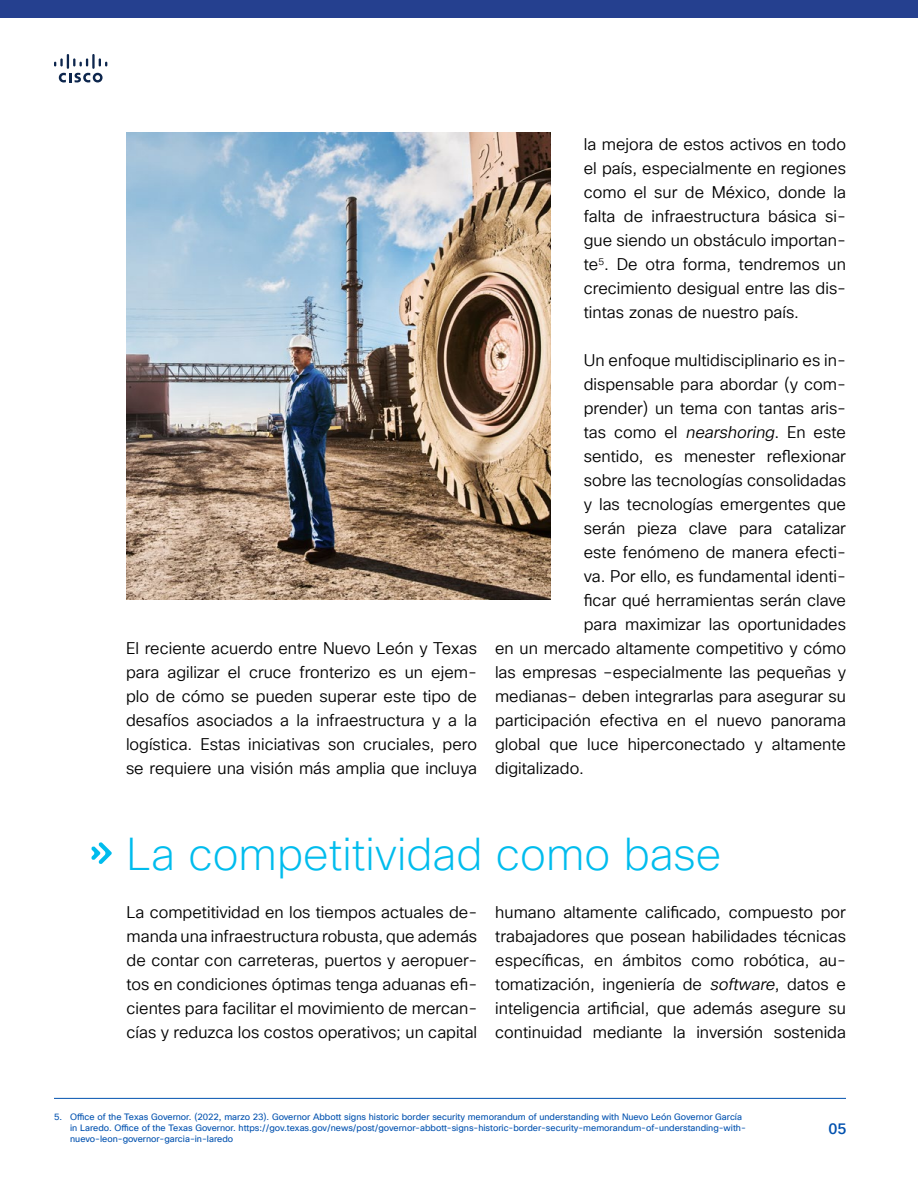
<style>
.page{position:relative;width:918px;height:1188px;background:#fff}
.page>*{position:absolute;margin:0;border:0;box-sizing:border-box;transform-origin:0 0}
.t1{font:200 45px "Cisco Sans TT";color:#00bced}
.t2{font:16.5px/24px "Cisco Sans TT Light";color:#000;text-align:justify}
.t3{font:500 15px "Cisco Sans TT";color:#0051af}
.t4{font:9px "Cisco Sans TT";color:#0051af}
.s1{font-style:italic}
</style>
<div class="page">
<img style="left:126px;top:132px;width:425px;height:468px">
<svg style="left:91px;top:842px;width:21px;height:22px"></svg>
<svg style="left:54px;top:54px;width:53px;height:29px"></svg>
<hr style="left:54px;top:1098px;width:792px;height:1px;background:#0051af">
<div style="left:0;top:0;width:918px;height:18px;background:#25408f"></div>
<p class="t2" style="left:126px;top:637px;width:353px">El reciente acuerdo entre Nuevo León y Texas para agilizar el cruce fronterizo es un ejem&shy;plo de cómo se pueden superar este tipo de desafíos asociados a la infraestructura y a la logística. Estas iniciativas son cruciales, pero se requiere una visión más amplia que incluya</p>
<p class="t2" style="left:584px;top:133px;width:264px">la mejora de estos activos en todo el país, especialmente en regiones como el sur de México, donde la falta de infraestructura básica si&shy;gue siendo un obstáculo importan&shy;te<sup>5</sup>. De otra forma, tendremos un crecimiento desigual entre las dis&shy;tintas zonas de nuestro país.</p>
<p class="t2" style="left:584px;top:349px;width:264px">Un enfoque multidisciplinario es in-</p>
<p class="t2" style="left:584px;top:373px;width:264px">dispensable para abordar (y com-</p>
<p class="t2" style="left:584px;top:397px;width:264px">prender) un tema con tantas aris-</p>
<p class="t2" style="left:584px;top:421px;width:264px">ta s co m o e l <span class="s1">nearshoring</span>. E n este</p>
<p class="t2" style="left:584px;top:445px;width:264px">sentido, es menester reflexionar</p>
<p class="t2" style="left:584px;top:469px;width:264px">sobre las tecnologías consolidadas</p>
<p class="t2" style="left:584px;top:493px;width:264px">y las tecnologías emergentes que</p>
<p class="t2" style="left:584px;top:517px;width:264px">serán pieza clave para catalizar</p>
<p class="t2" style="left:584px;top:541px;width:264px">este fenómeno de manera efecti-</p>
<p class="t2" style="left:584px;top:565px;width:264px">va. Por ello, es fundamental identi-</p>
<p class="t2" style="left:584px;top:589px;width:264px">ficar qué herramientas serán clave</p>
<p class="t2" style="left:584px;top:613px;width:264px">para maximizar las oportunidades</p>
<p class="t2" style="left:495px;top:637px;width:353px">en un mercado altamente competitivo y cómo</p>
<p class="t2" style="left:495px;top:661px;width:353px">las empresas –especialmente las pequeñas y</p>
<p class="t2" style="left:495px;top:685px;width:352px">medianas– deben integrarlas para asegurar su</p>
<p class="t2" style="left:495px;top:709px;width:353px">participación efectiva en el nuevo panorama</p>
<p class="t2" style="left:495px;top:733px;width:353px">global que luce hiperconectado y altamente</p>
<p class="t2" style="left:495px;top:757px;width:90px">digitalizado.</p>
<p class="t1" style="left:127px;top:826px;width:597px">La competitividad como base</p>
<p class="t2" style="left:127px;top:901px;width:352px">La competitividad en los tiempos actuales de&shy;manda una infraestructura robusta, que además de contar con carreteras, puertos y aeropuer&shy;tos en condiciones óptimas tenga aduanas efi&shy;cientes para facilitar el movimiento de mercan&shy;cías y reduzca los costos operativos; un capital</p>
<p class="t2" style="left:495px;top:901px;width:352px">humano altamente calificado, compuesto por trabajadores que posean habilidades técnicas específicas, en ámbitos como robótica, au&shy;tomatización, ingeniería de <span class="s1">software</span>, datos e inteligencia artificial, que además asegure su continuidad mediante la inversión sostenida</p>
<p class="t4" style="left:54px;top:1111px;width:690px">5. Office of the Texas Governor. (2022, marzo 23). Governor Abbott signs historic border security memorandum of understanding with Nuevo León Governor García</p>
<p class="t4" style="left:70px;top:1122px;width:677px">in Laredo. Office of the Texas Governor. https://gov.texas.gov/news/post/governor-abbott-signs-historic-border-security-memorandum-of-understanding-with-</p>
<p class="t4" style="left:70px;top:1133px;width:164px">nuevo-leon-governor-garcia-in-laredo</p>
<p class="t3" style="left:829px;top:1119px;width:19px">05</p>
</div>
